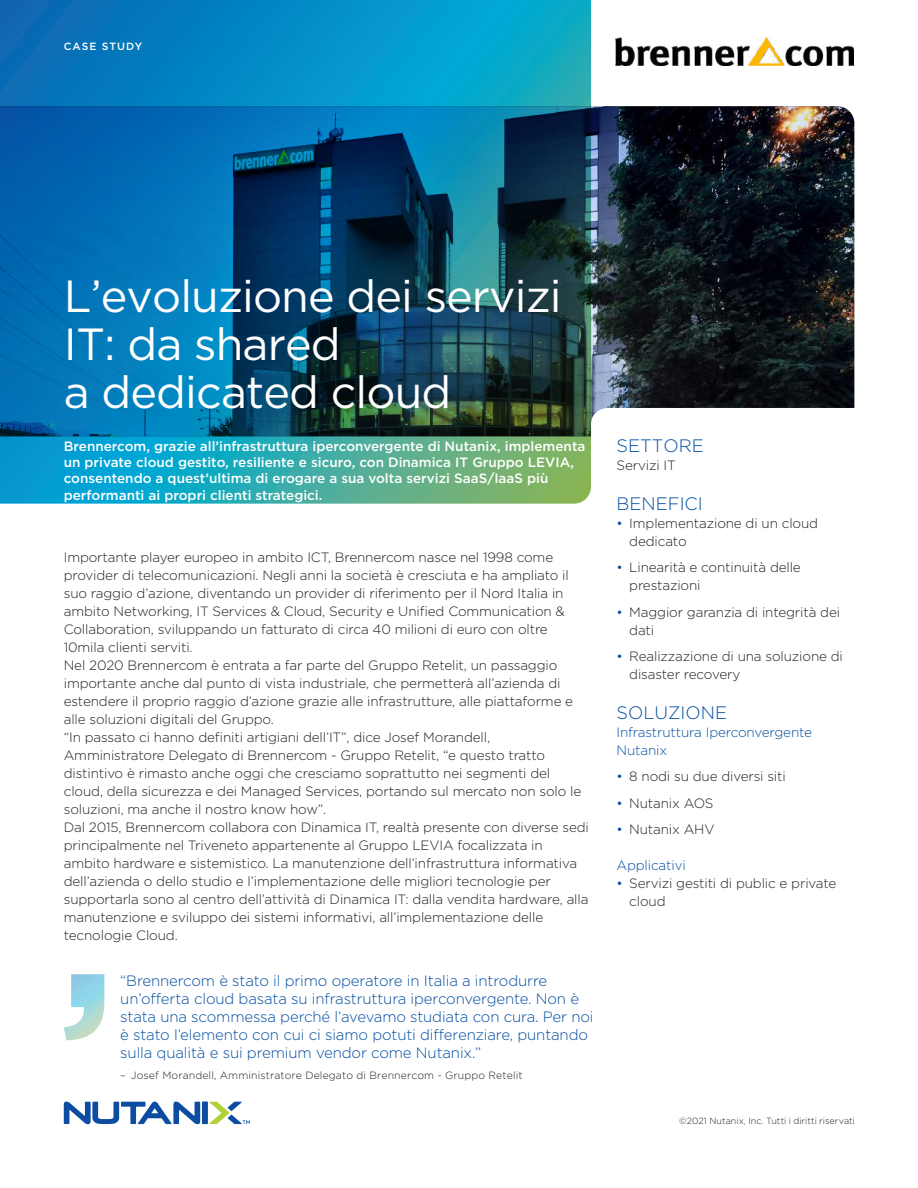
<style>
.page{position:relative;width:918px;height:1188px;background:#fff}
.page>*{position:absolute;margin:0;border:0;box-sizing:border-box;transform-origin:0 0}
.t1{font:45px/48px "Gotham";letter-spacing:-.02em;color:#fff}
.t2{font:300 18px "Gotham";color:#034ea2}
.t3{font:300 15px/18px "Gotham";letter-spacing:-.01em;color:#034ea2}
.t4{font:300 13.5px/18px "Gotham";letter-spacing:-.01em;color:#231f20}
.t5{font:500 13.5px/16.2px "Gotham";color:#fff}
.t6{font:300 13.5px/18px "Gotham";letter-spacing:-.01em;color:#034ea2}
.t7{font:300 10.5px "Gotham";letter-spacing:.01em;color:#231f20}
.t8{font:500 10.5px "Gotham";letter-spacing:.1em;color:#fff}
.t9{font:300 9px "Gotham";color:#231f20}
.s1{color:#034ea2}
</style>
<div class="page">
<img style="left:591px;top:106px;width:263px;height:302px">
<svg style="left:210px;top:1102px;width:40px;height:22px"></svg>
<div style="left:202px;top:1102px;width:6px;height:22px;background:#0d4da1"></div>
<svg style="left:64px;top:1102px;width:136px;height:22px"></svg>
<svg style="left:0;top:0;width:591px;height:504px;background:#0f6c92"></svg>
<svg style="left:64px;top:974px;width:40px;height:66px"></svg>
<img style="left:616px;top:38px;width:238px;height:28px">
<p class="t8" style="left:64px;top:39px;width:80px">CASE STUDY</p>
<h1 class="t1" style="left:64px;top:271px;width:499px">L’evoluzione dei servizi<br>IT: da shared<br>a dedicated cloud</h1>
<p class="t5" style="left:64px;top:438px;width:523px">Brennercom, grazie all’infrastruttura iperconvergente di Nutanix, implementa un private cloud gestito, resiliente e sicuro, con Dinamica IT Gruppo LEVIA, consentendo a quest’ultima di erogare a sua volta servizi SaaS/IaaS più performanti ai propri clienti strategici.</p>
<p class="t4" style="left:64px;top:548px;width:527px">Importante player europeo in ambito ICT, Brennercom nasce nel 1998 come provider di telecomunicazioni. Negli anni la società è cresciuta e ha ampliato il suo raggio d’azione, diventando un provider di riferimento per il Nord Italia in ambito Networking, IT Services &amp; Cloud, Security e Unified Communication &amp; Collaboration, sviluppando un fatturato di circa 40 milioni di euro con oltre 10mila clienti serviti.<br>Nel 2020 Brennercom è entrata a far parte del Gruppo Retelit, un passaggio importante anche dal punto di vista industriale, che permetterà all’azienda di estendere il proprio raggio d’azione grazie alle infrastrutture, alle piattaforme e alle soluzioni digitali del Gruppo.<br>“In passato ci hanno definiti artigiani dell’IT”, dice Josef Morandell, Amministratore Delegato di Brennercom - Gruppo Retelit, “e questo tratto distintivo è rimasto anche oggi che cresciamo soprattutto nei segmenti del cloud, della sicurezza e dei Managed Services, portando sul mercato non solo le soluzioni, ma anche il nostro know how”.<br>Dal 2015, Brennercom collabora con Dinamica IT, realtà presente con diverse sedi principalmente nel Triveneto appartenente al Gruppo LEVIA focalizzata in ambito hardware e sistemistico. La manutenzione dell’infrastruttura informativa dell’azienda o dello studio e l’implementazione delle migliori tecnologie per supportarla sono al centro dell’attività di Dinamica IT: dalla vendita hardware, alla manutenzione e sviluppo dei sistemi informativi, all’implementazione delle tecnologie Cloud.</p>
<p class="t3" style="left:120px;top:972px;width:475px">“Brennercom è stato il primo operatore in Italia a introdurre un’offerta cloud basata su infrastruttura iperconvergente. Non è stata una scommessa perché l’avevamo studiata con cura. Per noi è stato l’elemento con cui ci siamo potuti differenziare, puntando sulla qualità e sui premium vendor come Nutanix.”</p>
<p class="t7" style="left:120px;top:1069px;width:404px">– Josef Morandell, Amministratore Delegato di Brennercom - Gruppo Retelit</p>
<h2 class="t2" style="left:617px;top:434px;width:89px">SETTORE</h2>
<p class="t4" style="left:617px;top:456px;width:61px">Servizi IT</p>
<h2 class="t2" style="left:617px;top:492px;width:88px">BENEFICI</h2>
<p class="t4" style="left:629px;top:513px;width:190px;text-indent:-13px"><span class="s1">•</span> Implementazione di un cloud dedicato</p>
<p class="t4" style="left:629px;top:558px;width:173px;text-indent:-13px"><span class="s1">•</span> Linearità e continuità delle prestazioni</p>
<p class="t4" style="left:629px;top:602px;width:212px;text-indent:-13px"><span class="s1">•</span> Maggior garanzia di integrità dei dati</p>
<p class="t4" style="left:629px;top:647px;width:215px;text-indent:-13px"><span class="s1">•</span> Realizzazione di una soluzione di disaster recovery</p>
<h2 class="t2" style="left:617px;top:701px;width:112px">SOLUZIONE</h2>
<p class="t6" style="left:617px;top:723px;width:197px">Infrastruttura Iperconvergente<br>Nutanix</p>
<p class="t4" style="left:617px;top:767px;width:171px"><span class="s1">•</span> 8 nodi su due diversi siti</p>
<p class="t4" style="left:617px;top:794px;width:99px"><span class="s1">•</span> Nutanix AOS</p>
<p class="t4" style="left:617px;top:820px;width:99px"><span class="s1">•</span> Nutanix AHV</p>
<p class="t6" style="left:617px;top:856px;width:71px">Applicativi</p>
<p class="t4" style="left:629px;top:874px;width:209px;text-indent:-13px"><span class="s1">•</span> Servizi gestiti di public e private cloud</p>
<p class="t9" style="left:679px;top:1115px;width:177px">©2021 Nutanix, Inc. Tutti i diritti riservati</p>
</div>
